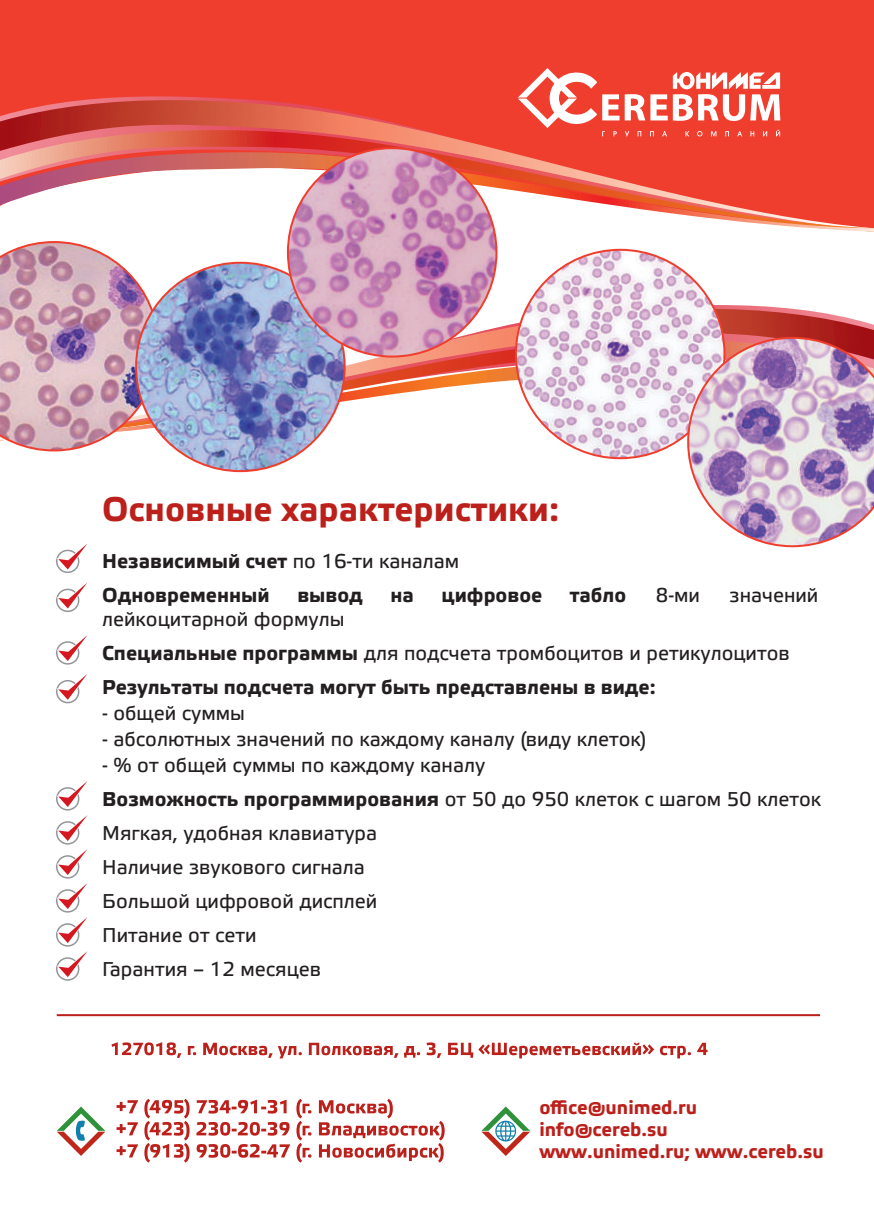
<style>
.page{position:relative;width:874px;height:1225px;background:#fff}
.page>*{position:absolute;margin:0;border:0;box-sizing:border-box;transform-origin:0 0}
.t1{font:34px "Etelka Bol";color:#bc201b}
.t2{font:20px/34px "Etelka Reg";color:#231f20}
.t3{font:20px/34px "Etelka Bol";color:#231f20}
.t4{font:19px/22px "Etelka Bol";color:#bc201b}
.s1{font-family:"Etelka Reg"}
.s2{font-family:"Etelka Bol"}
</style>
<div class="page">
<svg style="left:450px;top:309px;width:423px;height:30px"></svg>
<svg style="left:342px;top:339px;width:173px;height:22px;background:#ef7f6c"></svg>
<svg style="left:159px;top:361px;width:527px;height:79px"></svg>
<img style="left:515px;top:250px;width:209px;height:208px;border-radius:103px">
<hr style="left:57px;top:1014px;width:762px;height:2px;background:#bc201b">
<svg style="left:111px;top:1042px;width:596px;height:16px"></svg>
<svg style="left:57px;top:1106px;width:48px;height:50px"></svg>
<svg style="left:116px;top:1099px;width:328px;height:63px"></svg>
<svg style="left:481px;top:1106px;width:49px;height:50px"></svg>
<div style="left:0;top:0;width:873px;height:96px;background:#ef3e2e"></div>
<svg style="left:0;top:96px;width:873px;height:4px;background:#ed4439"></svg>
<svg style="left:0;top:100px;width:873px;height:30px;background:#de483a"></svg>
<svg style="left:0;top:130px;width:873px;height:22px;background:#e64f42"></svg>
<svg style="left:0;top:152px;width:873px;height:80px"></svg>
<svg style="left:517px;top:68px;width:263px;height:68px"></svg>
<div style="left:56px;top:957px;width:23px;height:23px;border:2px solid #939598;border-radius:50%"></div>
<svg style="left:56px;top:781px;width:31px;height:198px"></svg>
<div style="left:56px;top:680px;width:23px;height:23px;border:2px solid #939598;border-radius:50%"></div>
<svg style="left:56px;top:635px;width:31px;height:67px"></svg>
<div style="left:56px;top:588px;width:23px;height:24px;border:2px solid #939598;border-radius:50%"></div>
<svg style="left:56px;top:544px;width:31px;height:67px"></svg>
<svg style="left:0;top:241px;width:159px;height:210px;background:#d0abba"></svg>
<svg style="left:686px;top:337px;width:187px;height:210px;background:#c9acc7"></svg>
<img style="left:136px;top:263px;width:208px;height:208px;border-radius:103px">
<img style="left:288px;top:148px;width:208px;height:208px;border-radius:104px">
<h1 class="t1" style="left:102px;top:487px;width:458px">Основные характеристики:</h1>
<p class="t3" style="left:102px;top:544px;width:358px">Независимый счет <span class="s1">по 16-ти каналам<br></span>Одновременный</p>
<p class="t3" style="left:297px;top:578px;width:67px">вывод</p>
<p class="t3" style="left:390px;top:578px;width:25px">на</p>
<p class="t3" style="left:441px;top:578px;width:102px">цифровое</p>
<p class="t3" style="left:569px;top:578px;width:58px">табло</p>
<p class="t2" style="left:655px;top:579px;width:46px">8-ми</p>
<p class="t2" style="left:729px;top:579px;width:90px">значений</p>
<p class="t2" style="left:102px;top:603px;width:688px">лейкоцитарной формулы<br><span class="s2">Специальные программы</span> для подсчета тромбоцитов и ретикулоцитов</p>
<p class="t3" style="left:102px;top:670px;width:555px">Результаты подсчета могут быть представлены в виде:</p>
<p class="t2" style="left:102px;top:697px;width:144px">- общей суммы</p>
<p class="t2" style="left:102px;top:723px;width:545px">- абсолютных значений по каждому каналу (виду клеток)</p>
<p class="t2" style="left:102px;top:749px;width:720px">- % от общей суммы по каждому каналу<br><span class="s2">Возможность программирования</span> от 50 до 950 клеток с шагом 50 клеток<br>Мягкая, удобная клавиатура<br>Наличие звукового сигнала<br>Большой цифровой дисплей<br>Питание от сети<br>Гарантия – 12 месяцев</p>
<p class="t4" style="left:539px;top:1096px;width:286px">office@unimed.ru info@cereb.su<br>www.unimed.ru; www.cereb.su</p>
</div>
